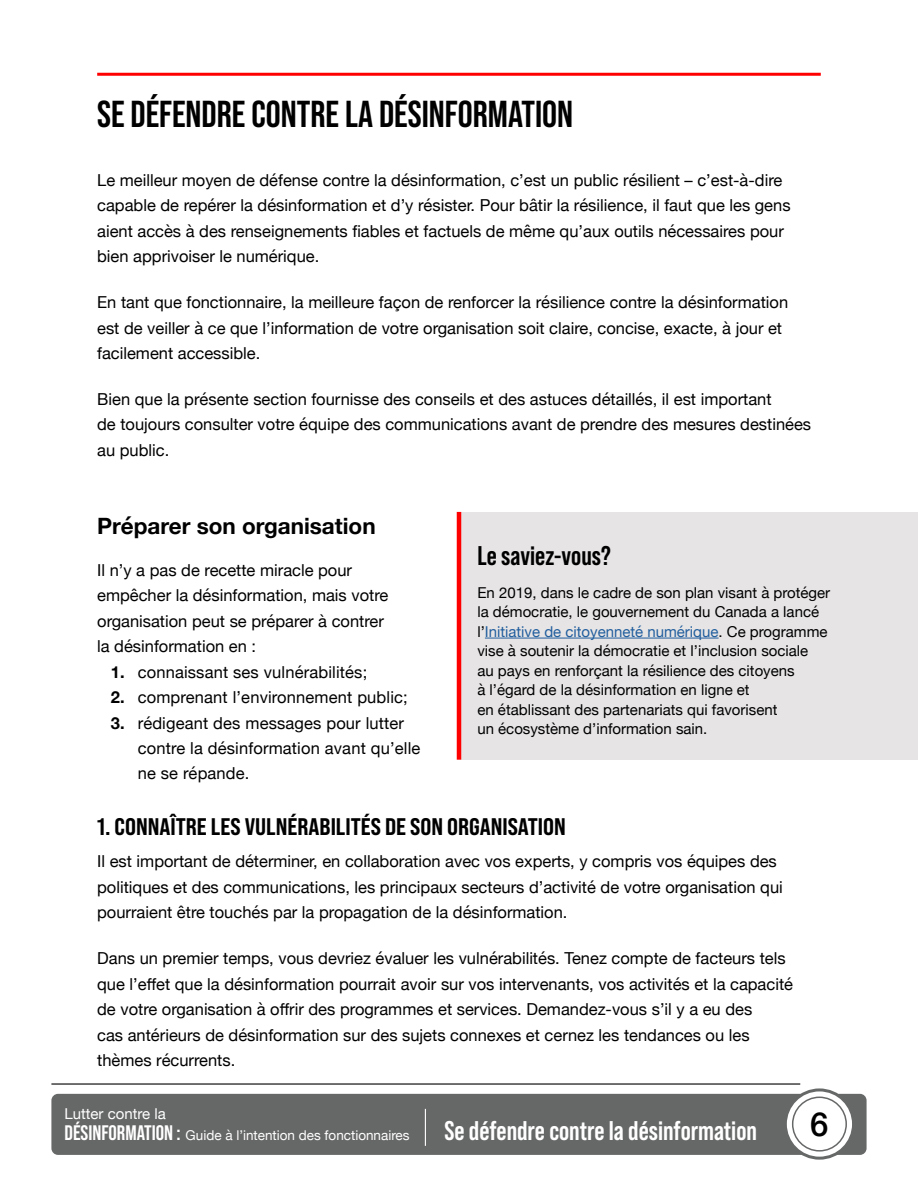
<style>
.page{position:relative;width:918px;height:1188px;background:#fff}
.page>*{position:absolute;margin:0;border:0;box-sizing:border-box;transform-origin:0 0}
.t1{font:700 37.5px "Bebas Neue Pro";color:#000}
.t2{font:500 33px "Helvetica Neue";color:#000}
.t3{font:700 27px "Bebas Neue Pro";color:#fff}
.t4{font:700 27px "Bebas Neue Pro";color:#000}
.t5{font:24px "Bebas Neue Pro Sm E Eb";color:#000}
.t6{font:700 22.5px "Helvetica Neue";color:#000}
.t7{font:16.5px/25.5px "Helvetica Neue";color:#000}
.t8{font:15px/19.5px "Helvetica Neue";color:#000}
.t9{font:15px "Helvetica Neue";color:#fff}
.t10{font:13.5px "Helvetica Neue";color:#fff}
.s1{font-weight:700}
.s2{color:#215e9e}
.s3{font-family:"Bebas Neue Pro";font-weight:700;font-size:21px}
</style>
<div class="page">
<hr style="left:97px;top:73px;width:724px;height:3px;background:#f00">
<hr style="left:51px;top:1083px;width:749px;height:2px;background:#000">
<div style="left:51px;top:1094px;width:816px;height:61px;background:#666767;border-radius:7px"></div>
<hr style="left:425px;top:1109px;width:1px;height:37px;background:#fff">
<svg style="left:785px;top:1090px;width:69px;height:68px;background:#eeefef"></svg>
<div style="left:784px;top:1088px;width:71px;height:72px;border:3px solid #666767;border-radius:50%"></div>
<div style="left:792px;top:1097px;width:55px;height:55px;border:2px solid #666767;border-radius:50%"></div>
<div style="left:461px;top:512px;width:457px;height:248px;background:#e6e4e4"></div>
<hr style="left:457px;top:512px;width:4px;height:248px;background:#f00">
<hr style="left:485px;top:638px;width:234px;height:1px;background:#215e9e">
<h1 class="t1" style="left:97px;top:92px;width:478px">SE DÉFENDRE CONTRE LA DÉSINFORMATION</h1>
<p class="t7" style="left:97px;top:168px;width:695px">Le meilleur moyen de défense contre la désinformation, c’est un public résilient – c’est-à-dire capable de repérer la désinformation et d’y résister. Pour bâtir la résilience, il faut que les gens aient accès à des renseignements fiables et factuels de même qu’aux outils nécessaires pour bien apprivoiser le numérique.</p>
<p class="t7" style="left:97px;top:290px;width:692px">En tant que fonctionnaire, la meilleure façon de renforcer la résilience contre la désinformation est de veiller à ce que l’information de votre organisation soit claire, concise, exacte, à jour et facilement accessible.</p>
<p class="t7" style="left:97px;top:387px;width:716px">Bien que la présente section fournisse des conseils et des astuces détaillés, il est important<br>de toujours consulter votre équipe des communications avant de prendre des mesures destinées au public.</p>
<h3 class="t6" style="left:97px;top:508px;width:280px">Préparer son organisation</h3>
<p class="t7" style="left:97px;top:558px;width:293px">Il n’y a pas de recette miracle pour empêcher la désinformation, mais votre organisation peut se préparer à contrer la désinformation en :</p>
<p class="t7" style="left:111px;top:660px;width:258px"><span class="s1">1.</span> connaissant ses vulnérabilités;</p>
<p class="t7" style="left:111px;top:685px;width:299px"><span class="s1">2.</span> comprenant l’environnement public;</p>
<p class="t7" style="left:138px;top:711px;width:284px;text-indent:-27px"><span class="s1">3.</span> rédigeant des messages pour lutter contre la désinformation avant qu’elle ne se répande.</p>
<h3 class="t5" style="left:97px;top:812px;width:470px">1. CONNAÎTRE LES VULNÉRABILITÉS DE SON ORGANISATION</h3>
<p class="t7" style="left:97px;top:850px;width:687px">Il est important de déterminer, en collaboration avec vos experts, y compris vos équipes des politiques et des communications, les principaux secteurs d’activité de votre organisation qui pourraient être touchés par la propagation de la désinformation.</p>
<p class="t7" style="left:97px;top:946px;width:697px">Dans un premier temps, vous devriez évaluer les vulnérabilités. Tenez compte de facteurs tels que l’effet que la désinformation pourrait avoir sur vos intervenants, vos activités et la capacité de votre organisation à offrir des programmes et services. Demandez-vous s’il y a eu des<br>cas antérieurs de désinformation sur des sujets connexes et cernez les tendances ou les thèmes récurrents.</p>
<h3 class="t4" style="left:477px;top:540px;width:135px">Le saviez-vous?</h3>
<p class="t8" style="left:477px;top:583px;width:354px">En 2019, dans le cadre de son plan visant à protéger la démocratie, le gouvernement du Canada a lancé l’<span class="s2">Initiative de citoyenneté numérique</span>. Ce programme vise à soutenir la démocratie et l’inclusion sociale<br>au pays en renforçant la résilience des citoyens<br>à l’égard de la désinformation en ligne et<br>en établissant des partenariats qui favorisent<br>un écosystème d’information sain.</p>
<p class="t9" style="left:64px;top:1103px;width:103px">Lutter contre la</p>
<p class="t10" style="left:64px;top:1126px;width:347px"><span class="s3">DÉSINFORMATION :</span> Guide à l’intention des fonctionnaires</p>
<h3 class="t3" style="left:444px;top:1115px;width:314px">Se défendre contre la désinformation</h3>
<h2 class="t2" style="left:810px;top:1097px;width:20px">6</h2>
</div>
